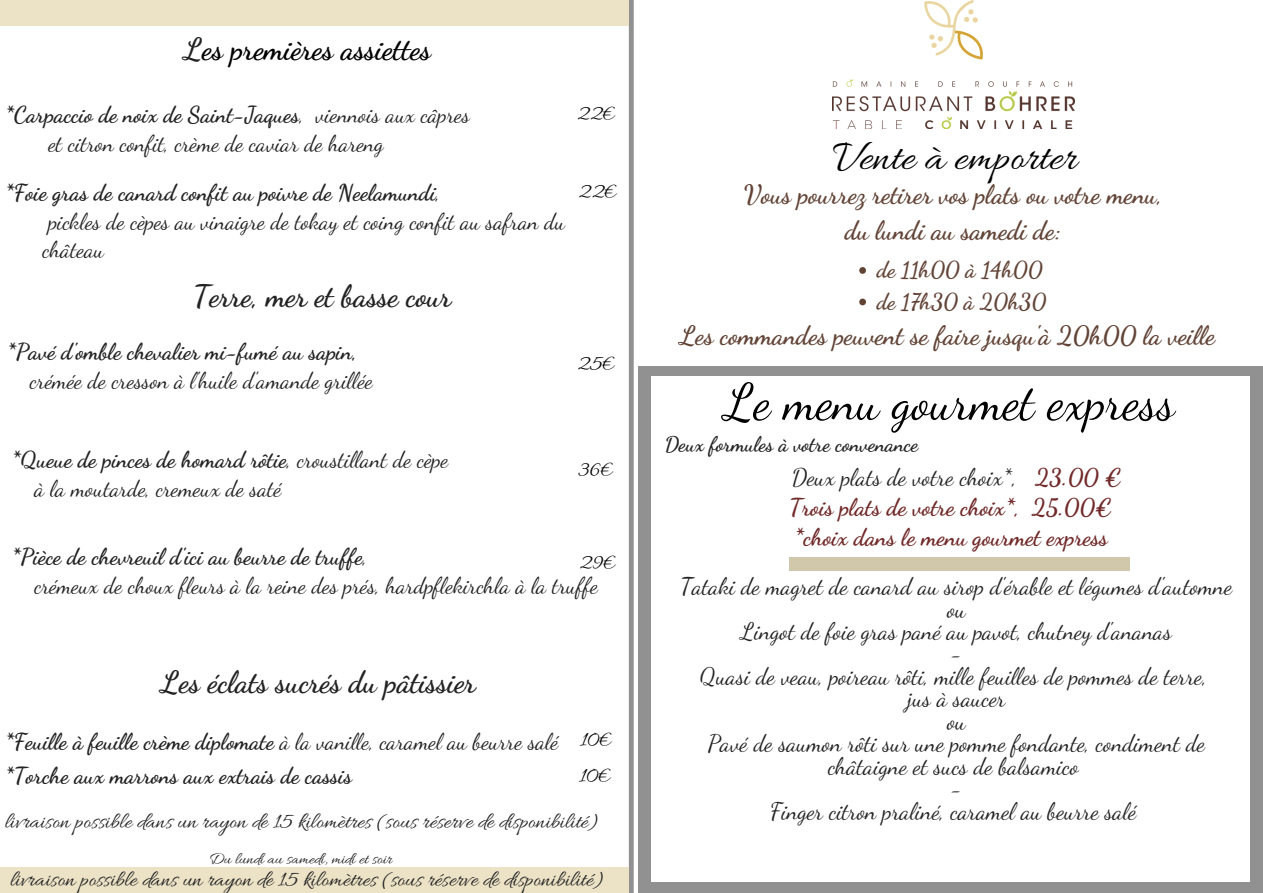
<style>
.page{position:relative;width:1263px;height:893px;background:#fff}
.page>*{position:absolute;margin:0;border:0;box-sizing:border-box;transform-origin:0 0}
.t1{font:50.7px "Dancing Script";color:#000}
.t2{font:43.88px "Allura";color:#000}
.t3{font:700 30px "Dancing Script";color:#222}
.t4{font:700 30px "Dancing Script";color:#000}
.t5{font:700 25.88px/36px "Dancing Script";color:#624437;text-align:center}
.t6{font:700 23.62px/29.8px "Dancing Script";color:#712929}
.t7{font:23.4px/22.4px "Dancing Script";color:#222;text-align:center}
.t8{font:23.02px "Allura";color:#222}
.t9{font:22.5px/28.7px "Dancing Script";color:#222}
.t10{font:700 22.5px/34.7px "Dancing Script";color:#222}
.t11{font:700 22.5px/31.5px "Dancing Script";color:#624437}
.t12{font:22.42px/36.1px "Allura";color:#000}
.t13{font:700 20.7px "Dancing Script";color:#222}
.t14{font:16.95px "Allura";color:#222}
.s1{color:#222}
.s2{font-weight:700}
.s3{font-weight:400}
.s4{font-weight:400;color:#222}
</style>
<div class="page">
<div style="left:638px;top:366px;width:625px;height:527px;background:#919191"></div>
<div style="left:651px;top:376px;width:599px;height:505px;background:#fff"></div>
<svg style="left:629px;top:0;width:5px;height:893px;background:#969696"></svg>
<div style="left:0;top:867px;width:628px;height:26px;background:#ece2c6"></div>
<div style="left:0;top:0;width:628px;height:26px;background:#ece2c6"></div>
<img style="left:832px;top:0;width:242px;height:129px">
<div style="left:789px;top:557px;width:340px;height:14px;background:#d1c7ab"></div>
<svg style="left:859px;top:267px;width:7px;height:7px"></svg>
<svg style="left:859px;top:298px;width:7px;height:7px"></svg>
<h3 class="t4" style="left:184px;top:32px;width:249px"><span class="s1">L</span>es premières assiettes</h3>
<p class="t9" style="left:48px;top:101px;width:423px;text-indent:-44px"><span class="s2">*Carpaccio de noix de Saint-Jaques</span>, viennois aux câpres et citron confit, crème de caviar de hareng</p>
<p class="t9" style="left:43px;top:178px;width:524px;text-indent:-38px"><span class="s2">*Foie gras de canard confit au poivre de Neelamundi</span>,<br>pickles de cèpes au vinaigre de tokay et coing confit au safran du château</p>
<h3 class="t3" style="left:193px;top:279px;width:260px">Terre, mer et basse cour</h3>
<p class="t12" style="left:577px;top:97px;width:40px">22€</p>
<p class="t12" style="left:578px;top:175px;width:40px">22€</p>
<p class="t10" style="left:7px;top:334px;width:352px">*Pavé d'omble chevalier mi-fumé au sapin,</p>
<p class="t9" style="left:30px;top:366px;width:344px">crémée de cresson à l'huile d'amande grillée</p>
<p class="t12" style="left:577px;top:347px;width:39px">25€</p>
<p class="t9" style="left:34px;top:445px;width:415px;text-indent:-23px"><span class="s2">*Queue de pinces de homard rôtie</span>, croustillant de cèpe à la moutarde, cremeux de saté</p>
<p class="t12" style="left:577px;top:453px;width:38px">36€</p>
<p class="t9" style="left:34px;top:542px;width:565px;text-indent:-23px"><span class="s2">*Pièce de chevreuil d'ici au beurre de truffe</span>,<br>crémeux de choux fleurs à la reine des prés, hardpflekirchla à la truffe</p>
<p class="t12" style="left:579px;top:545px;width:38px">29€</p>
<h3 class="t3" style="left:161px;top:665px;width:316px">Les éclats sucrés du pâtissier</h3>
<p class="t10" style="left:4px;top:724px;width:555px">*Feuille à feuille crème diplomate <span class="s3">à la vanille, caramel au beurre salé </span>*Torche aux marrons aux extrais de cassis</p>
<p class="t12" style="left:579px;top:723px;width:34px">10€<br>10€</p>
<p class="t8" style="left:5px;top:808px;width:597px">livraison possible dans un rayon de 15 kilomètres (sous réserve de disponibilité)</p>
<p class="t14" style="left:209px;top:849px;width:184px">Du lundi au samedi, midi et soir</p>
<p class="t8" style="left:10px;top:867px;width:597px">livraison possible dans un rayon de 15 kilomètres (sous réserve de disponibilité)</p>
<h2 class="t2" style="left:832px;top:133px;width:246px">Vente à emporter</h2>
<p class="t5" style="left:744px;top:176px;width:420px">Vous pourrez retirer vos plats ou votre menu, du lundi au samedi de:</p>
<p class="t11" style="left:877px;top:254px;width:171px">de 11h00 à 14h00 de 17h30 à 20h30</p>
<p class="t5" style="left:680px;top:317px;width:537px">Les commandes peuvent se faire jusqu'à 20h00 la veille</p>
<h1 class="t1" style="left:725px;top:372px;width:452px">Le menu gourmet express</h1>
<p class="t6" style="left:789px;top:462px;width:334px"><span class="s4">Deux plats de votre choix*,</span> 23.00 €<br>Trois plats de votre choix*, 25.00€ *choix dans le menu gourmet express</p>
<p class="t13" style="left:665px;top:432px;width:255px">Deux formules à votre convenance</p>
<p class="t7" style="left:680px;top:575px;width:553px">Tataki de magret de canard au sirop d'érable et légumes d'automne ou<br>Lingot de foie gras pané au pavot, chutney d'ananas<br>-<br>Quasi de veau, poireau rôti, mille feuilles de pommes de terre,<br>jus à saucer<br>ou<br>Pavé de saumon rôti sur une pomme fondante, condiment de châtaigne et sucs de balsamico<br>-<br>Finger citron praliné, caramel au beurre salé</p>
</div>
